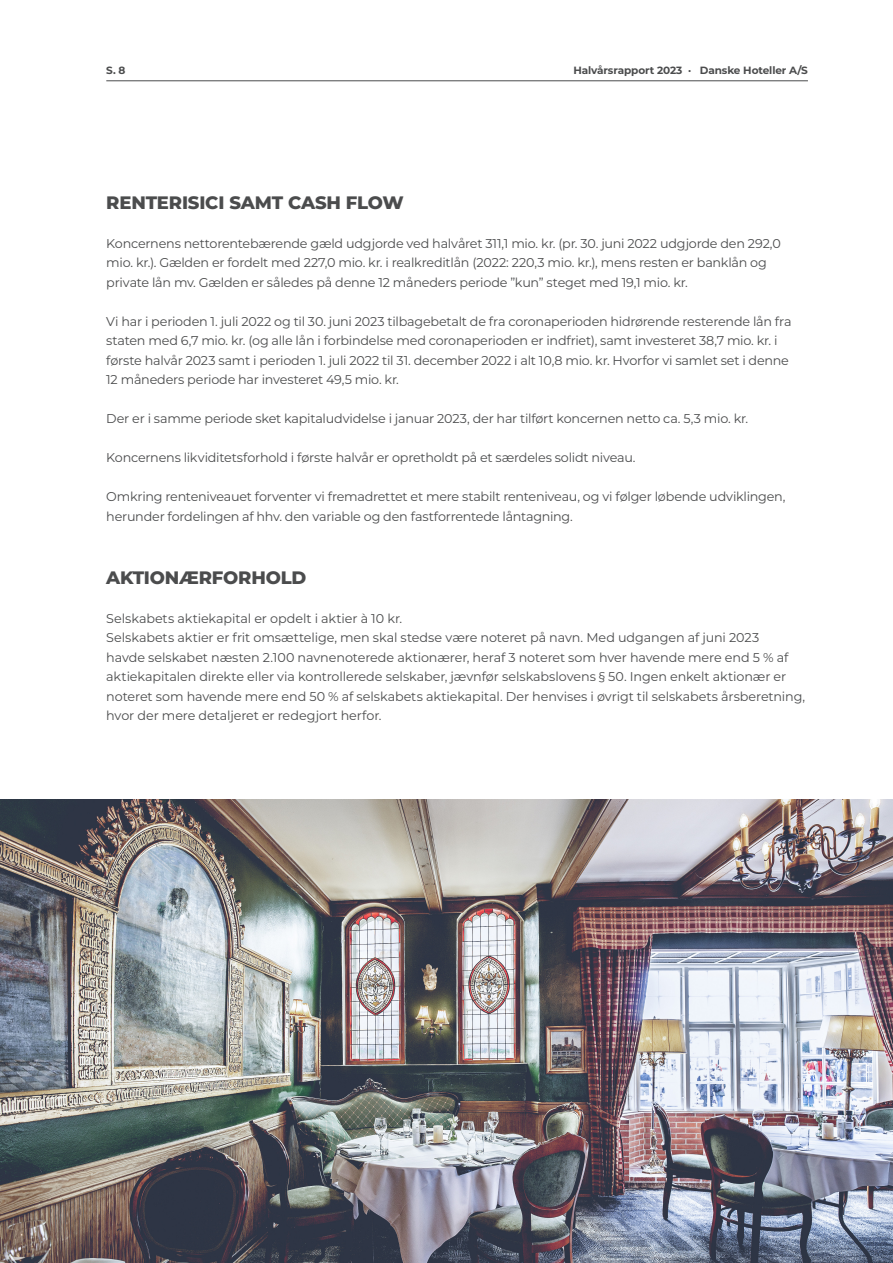
<style>
.page{position:relative;width:893px;height:1263px;background:#fff}
.page>*{position:absolute;margin:0;border:0;box-sizing:border-box;transform-origin:0 0}
.t1{font:800 18px "Montserrat";letter-spacing:-.01em;color:#4b4c4d}
.t2{font:12.75px/19.5px "Montserrat";letter-spacing:-.015em;color:#4b4c4d}
.t3{font:700 10.5px "Montserrat";letter-spacing:-.01em;color:#4b4c4d}
</style>
<div class="page">
<hr style="left:106px;top:80px;width:702px;height:1px;background:#4b4c4d">
<img style="left:0;top:799px;width:893px;height:464px">
<p class="t3" style="left:106px;top:63px;width:21px">S. 8</p>
<p class="t3" style="left:573px;top:63px;width:236px">Halvårsrapport 2023 · Danske Hoteller A/S</p>
<h1 class="t1" style="left:106px;top:189px;width:299px">RENTERISICI SAMT CASH FLOW</h1>
<p class="t2" style="left:106px;top:233px;width:676px">Koncernens nettorentebærende gæld udgjorde ved halvåret 311,1 mio. kr. (pr. 30. juni 2022 udgjorde den 292,0 mio. kr.). Gælden er fordelt med 227,0 mio. kr. i realkreditlån (2022: 220,3 mio. kr.), mens resten er banklån og private lån mv. Gælden er således på denne 12 måneders periode ”kun” steget med 19,1 mio. kr.</p>
<p class="t2" style="left:106px;top:311px;width:687px">Vi har i perioden 1. juli 2022 og til 30. juni 2023 tilbagebetalt de fra coronaperioden hidrørende resterende lån fra staten med 6,7 mio. kr. (og alle lån i forbindelse med coronaperioden er indfriet), samt investeret 38,7 mio. kr. i første halvår 2023 samt i perioden 1. juli 2022 til 31. december 2022 i alt 10,8 mio. kr. Hvorfor vi samlet set i denne 12 måneders periode har investeret 49,5 mio. kr.</p>
<p class="t2" style="left:106px;top:409px;width:643px">Der er i samme periode sket kapitaludvidelse i januar 2023, der har tilført koncernen netto ca. 5,3 mio. kr.</p>
<p class="t2" style="left:106px;top:448px;width:531px">Koncernens likviditetsforhold i første halvår er opretholdt på et særdeles solidt niveau.</p>
<p class="t2" style="left:106px;top:487px;width:681px">Omkring renteniveauet forventer vi fremadrettet et mere stabilt renteniveau, og vi følger løbende udviklingen, herunder fordelingen af hhv. den variable og den fastforrentede låntagning.</p>
<h1 class="t1" style="left:106px;top:564px;width:202px">AKTIONÆRFORHOLD</h1>
<p class="t2" style="left:106px;top:608px;width:700px">Selskabets aktiekapital er opdelt i aktier à 10 kr.<br>Selskabets aktier er frit omsættelige, men skal stedse være noteret på navn. Med udgangen af juni 2023<br>havde selskabet næsten 2.100 navnenoterede aktionærer, heraf 3 noteret som hver havende mere end 5 % af aktiekapitalen direkte eller via kontrollerede selskaber, jævnfør selskabslovens § 50. Ingen enkelt aktionær er noteret som havende mere end 50 % af selskabets aktiekapital. Der henvises i øvrigt til selskabets årsberetning, hvor der mere detaljeret er redegjort herfor.</p>
</div>
